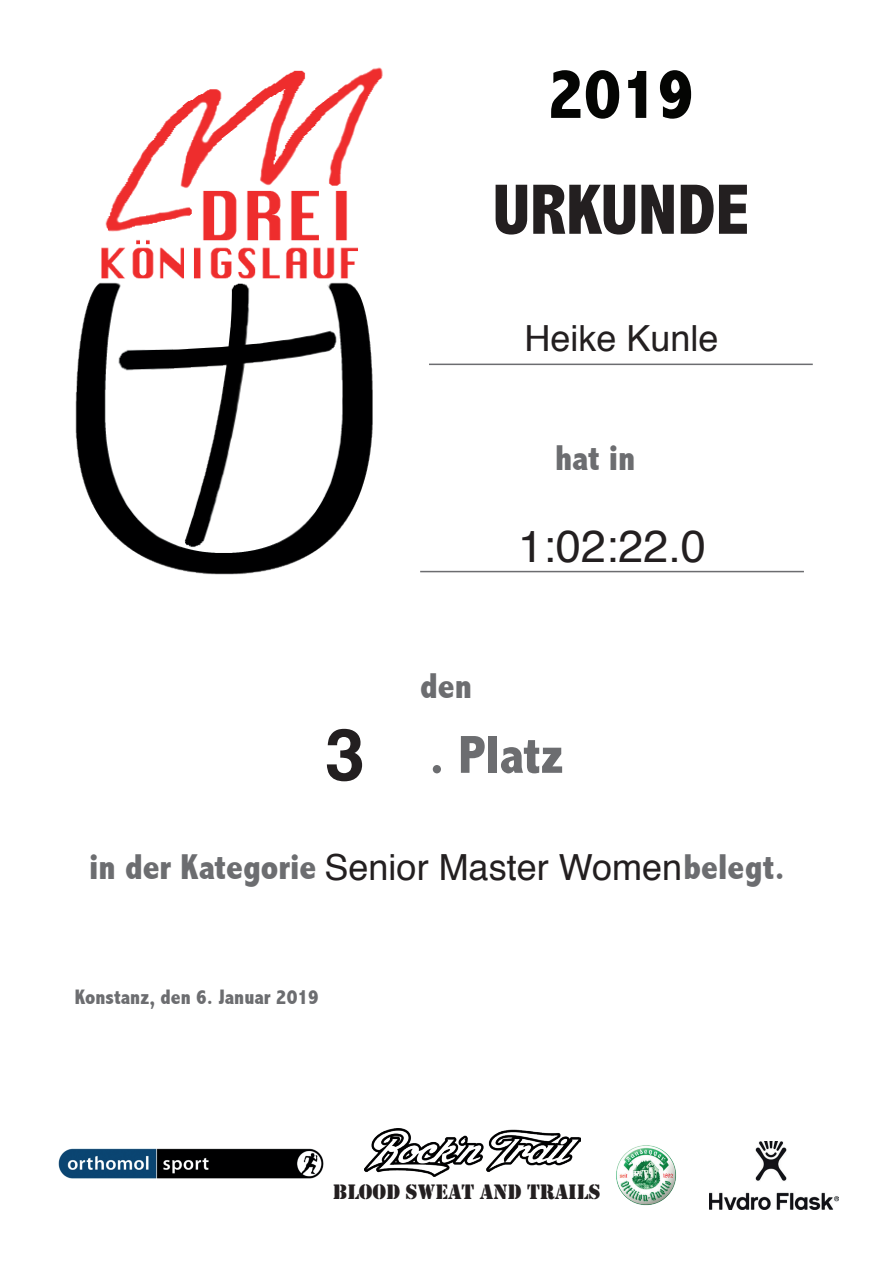
<style>
.page{position:relative;width:893px;height:1263px;background:#fff}
.page>*{position:absolute;margin:0;border:0;box-sizing:border-box;transform-origin:0 0}
.t1{font:800 condensed 72px "Abadi";color:#231f20}
.t2{font:800 condensed 72px "Abadi";color:#040503}
.t3{font:700 72px "Helvetica";color:#231f20}
.t4{font:800 condensed 54px "Abadi";color:#6c6d70}
.t5{font:45px "Helvetica";color:#231f20}
.t6{font:800 condensed 36px "Abadi";color:#6c6d70}
.t7{font:36px "Helvetica";color:#231f20}
.t8{font:21.6px "Stencil";color:#231f20}
.t9{font:800 condensed 21px "Abadi";color:#6c6d70}
.s1{font-family:"Helvetica";font-weight:400;font-stretch:normal;color:#231f20}
</style>
<div class="page">
<hr style="left:429px;top:364px;width:384px;height:1px;background:#6c6d70">
<hr style="left:420px;top:571px;width:384px;height:1px;background:#6c6d70">
<img style="left:75px;top:67px;width:308px;height:508px">
<img style="left:364px;top:1129px;width:216px;height:47px">
<img style="left:59px;top:1149px;width:264px;height:29px">
<img style="left:616px;top:1145px;width:60px;height:61px">
<img style="left:709px;top:1141px;width:130px;height:68px">
<h1 class="t2" style="left:547px;top:55px;width:148px">2019</h1>
<h1 class="t1" style="left:493px;top:171px;width:258px">URKUNDE</h1>
<p class="t7" style="left:524px;top:324px;width:196px">Heike Kunle</p>
<p class="t6" style="left:555px;top:439px;width:82px">hat in</p>
<h1 class="t3" style="left:325px;top:725px;width:42px">3</h1>
<p class="t5" style="left:518px;top:528px;width:189px">1:02:22.0</p>
<p class="t6" style="left:420px;top:666px;width:53px">den</p>
<h2 class="t4" style="left:429px;top:726px;width:136px">. Platz</h2>
<p class="t6" style="left:89px;top:847px;width:697px">in der Kategorie <span class="s1">Senior Master Women</span>belegt.</p>
<p class="t9" style="left:75px;top:986px;width:245px">Konstanz, den 6. Januar 2019</p>
<p class="t8" style="left:333px;top:1183px;width:269px">BLOOD SWEAT AND TRAILS</p>
</div>
